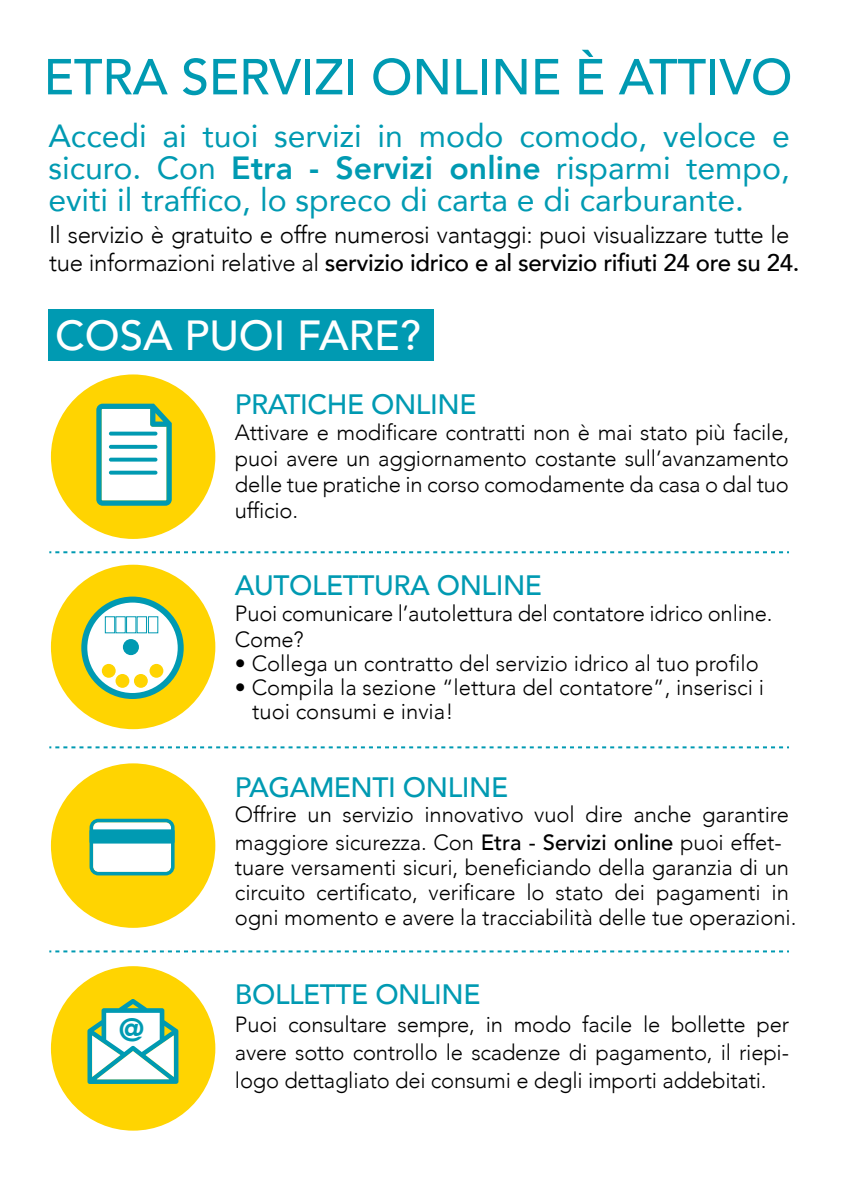
<style>
.page{position:relative;width:842px;height:1191px;background:#fff}
.page>*{position:absolute;margin:0;border:0;box-sizing:border-box;transform-origin:0 0}
.t1{font:500 50px "Avenir";letter-spacing:-.005em;color:#009ab2}
.t2{font:500 42px "Avenir";color:#fff}
.t3{font:32px/32px "Avenir";color:#009ab2;text-align:justify}
.t4{font:800 32px "Avenir";color:#009ab2}
.t5{font:500 28px "Avenir";letter-spacing:-.015em;color:#009ab2}
.t6{font:300 24px/28px "Avenir";letter-spacing:-.015em;color:#000}
.t7{font:300 22px/26px "Avenir";letter-spacing:-.005em;color:#000}
.s1{font-weight:800}
.s2{font-weight:500}
</style>
<div class="page">
<div style="left:48px;top:310px;width:385px;height:51px;background:#009ab2"></div>
<svg style="left:49px;top:746px;width:740px;height:2px"></svg>
<svg style="left:49px;top:950px;width:740px;height:2px"></svg>
<div style="left:51px;top:374px;width:164px;height:165px;background:#ffd401;border-radius:50%"></div>
<svg style="left:96px;top:404px;width:76px;height:102px"></svg>
<div style="left:51px;top:565px;width:164px;height:164px;background:#ffd401;border-radius:50%"></div>
<svg style="left:84px;top:599px;width:97px;height:97px;fill:#fff"></svg>
<div style="left:81px;top:596px;width:103px;height:103px;border:6px solid #009ab2;border-radius:50%"></div>
<div style="left:123px;top:639px;width:16px;height:16px;background:#009ab2;border-radius:50%"></div>
<div style="left:105px;top:616px;width:10px;height:17px;border:1px solid #009ab2"></div>
<div style="left:126px;top:616px;width:10px;height:17px;border:1px solid #009ab2"></div>
<div style="left:137px;top:616px;width:10px;height:17px;border:1px solid #009ab2"></div>
<div style="left:148px;top:616px;width:10px;height:17px;border:1px solid #009ab2"></div>
<div style="left:102px;top:664px;width:14px;height:14px;background:#ffd401;border-radius:50%"></div>
<div style="left:116px;top:674px;width:13px;height:14px;background:#ffd401;border-radius:50%"></div>
<div style="left:150px;top:664px;width:13px;height:14px;background:#ffd401;border-radius:50%"></div>
<div style="left:134px;top:674px;width:14px;height:14px;background:#ffd401;border-radius:50%"></div>
<svg style="left:49px;top:551px;width:740px;height:2px"></svg>
<div style="left:51px;top:763px;width:164px;height:165px;background:#ffd401;border-radius:50%"></div>
<svg style="left:90px;top:818px;width:85px;height:57px"></svg>
<div style="left:90px;top:829px;width:85px;height:14px;background:#009ab2;border-radius:2px"></div>
<div style="left:51px;top:966px;width:164px;height:164px;background:#ffd401;border-radius:50%"></div>
<svg style="left:87px;top:999px;width:91px;height:85px"></svg>
<h1 class="t1" style="left:44px;top:34px;width:750px">ETRA SERVIZI ONLINE È ATTIVO</h1>
<h3 class="t3" style="left:48px;top:119px;width:743px">Accedi ai tuoi servizi in modo comodo, veloce e sicuro. Con <span class="s1">Etra - Servizi online</span> risparmi tempo, eviti il traffico, lo spreco di carta e di carburante.</h3>
<p class="t6" style="left:49px;top:221px;width:751px">Il servizio è gratuito e offre numerosi vantaggi: puoi visualizzare tutte le tue informazioni relative al <span class="s2">servizio idrico e al servizio rifiuti 24 ore su 24.</span></p>
<h2 class="t2" style="left:55px;top:299px;width:367px">COSA PUOI FARE?</h2>
<p class="t5" style="left:235px;top:380px;width:243px">PRATICHE ONLINE</p>
<p class="t7" style="left:235px;top:419px;width:556px;text-align:justify">Attivare e modificare contratti non è mai stato più facile, puoi avere un aggiornamento costante sull’avanzamento delle tue pratiche in corso comodamente da casa o dal tuo ufficio.</p>
<p class="t5" style="left:235px;top:561px;width:309px">AUTOLETTURA ONLINE</p>
<p class="t7" style="left:235px;top:600px;width:539px">Puoi comunicare l’autolettura del contatore idrico online.<br>Come?</p>
<p class="t7" style="left:235px;top:650px;width:525px">• Collega un contratto del servizio idrico al tuo profilo</p>
<p class="t7" style="left:252px;top:675px;width:513px;line-height:24px;text-indent:-17px">• Compila la sezione “lettura del contatore”, inserisci i tuoi consumi e invia!</p>
<h3 class="t4" style="left:119px;top:1004px;width:27px">@</h3>
<p class="t5" style="left:235px;top:763px;width:275px">PAGAMENTI ONLINE</p>
<p class="t7" style="left:235px;top:800px;width:556px;line-height:28px">Offrire un servizio innovativo vuol dire anche garantire maggiore sicurezza. Con <span class="s2">Etra - Servizi online</span> puoi effet-</p>
<p class="t7" style="left:235px;top:855px;width:563px;line-height:25px">tuare versamenti sicuri, beneficiando della garanzia di un circuito certificato, verificare lo stato dei pagamenti in ogni momento e avere la tracciabilità delle tue operazioni.</p>
<p class="t5" style="left:235px;top:969px;width:247px">BOLLETTE ONLINE</p>
<p class="t7" style="left:235px;top:1010px;width:556px;line-height:28px;text-align:justify">Puoi consultare sempre, in modo facile le bollette per avere sotto controllo le scadenze di pagamento, il riepi&shy;logo dettagliato dei consumi e degli importi addebitati.</p>
</div>
